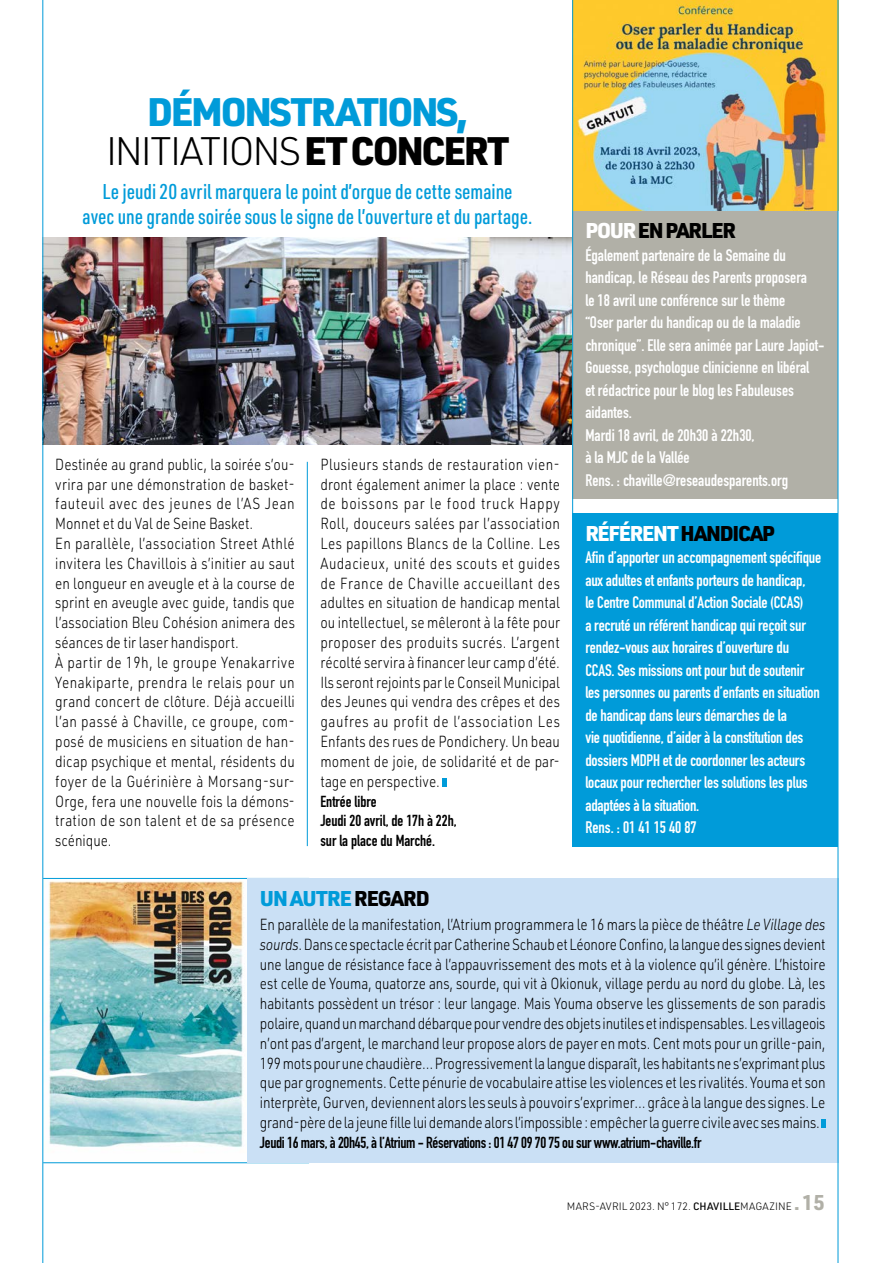
<style>
.page{position:relative;width:893px;height:1263px;background:#fff}
.page>*{position:absolute;margin:0;border:0;box-sizing:border-box;transform-origin:0 0}
.t1{font:900 39px/39px "URWDIN";letter-spacing:-.06em;color:#009bd9;text-align:center}
.t2{font:500 21px/24.8px "URWDIN Cond";color:#009bd9;text-align:center}
.t3{font:900 21px "URWDIN";letter-spacing:-.06em;color:#fff}
.t4{font:900 21px "URWDIN";letter-spacing:-.04em;color:#009bd9}
.t5{font:900 21px "URWDIN";letter-spacing:-.06em;color:#000}
.t6{font:16.5px/22.5px "DIN Engschrift LT Pro";letter-spacing:-.01em;color:#fff}
.t7{font:300 15.75px/19.8px "URWDIN";letter-spacing:.015em;color:#000;text-align:justify;scale:.85 1}
.t8{font:15.75px "DIN Engschrift LT Pro";letter-spacing:-.02em;color:#000}
.t9{font:15.75px/19.8px "DIN Engschrift LT Pro";color:#000}
.t10{font:300 10.5px "URWDIN";color:#000}
.s1{font-weight:300;color:#000}
.s2{color:#000}
.s3{color:#fff}
.s4{font-style:italic}
.s5{font-weight:500}
.s6{font-weight:700;font-size:21px;color:#b1b0a7}
</style>
<div class="page">
<img style="left:44px;top:238px;width:528px;height:206px">
<div style="left:573px;top:210px;width:265px;height:288px;background:#b1b0a7"></div>
<img style="left:573px;top:0;width:265px;height:210px">
<div style="left:573px;top:513px;width:265px;height:333px;background:#009bd9"></div>
<img style="left:48px;top:881px;width:196px;height:267px">
<hr style="left:43px;top:1162px;width:266px;height:1px;background:#009bd9">
<hr style="left:43px;top:878px;width:266px;height:1px;background:#009bd9">
<div style="left:442px;top:778px;width:5px;height:9px;background:#009bd9"></div>
<div style="left:247px;top:878px;width:591px;height:285px;background:#cae0f5"></div>
<svg style="left:821px;top:1120px;width:4px;height:8px"></svg>
<hr style="left:838px;top:0;width:1px;height:1263px;background:#009bd9">
<hr style="left:43px;top:0;width:1px;height:1263px;background:#009bd9">
<hr style="left:572px;top:0;width:1px;height:846px;background:#009bd9">
<hr style="left:307px;top:462px;width:1px;height:384px;background:#009bd9">
<h1 class="t1" style="left:106px;top:90px;width:405px">DÉMONSTRATIONS,<br><span class="s1">INITIATIONS</span> <span class="s2">ET CONCERT</span></h1>
<h2 class="t2" style="left:83px;top:178px;width:451px">Le jeudi 20 avril marquera le point d’orgue de cette semaine<br>avec une grande soirée sous le signe de l’ouverture et du partage.</h2>
<p class="t7" style="left:55px;top:454px;width:283px;text-align:left">Destinée au grand public, la soirée s’ou&shy;vrira par une démonstration de basket&shy;fauteuil avec des jeunes de l’AS Jean Monnet et du Val de Seine Basket.<br>En parallèle, l’association Street Athlé invitera les Chavillois à s’initier au saut en longueur en aveugle et à la course de sprint en aveugle avec guide, tandis que l’association Bleu Cohésion animera des séances de tir laser handisport.<br>À partir de 19h, le groupe Yenakarrive Yenakiparte, prendra le relais pour un grand concert de clôture. Déjà accueilli l’an passé à Chaville, ce groupe, com&shy;posé de musiciens en situation de han&shy;dicap psychique et mental, résidents du foyer de la Guérinière à Morsang-sur-Orge, fera une nouvelle fois la démons&shy;tration de son talent et de sa présence scénique.</p>
<p class="t7" style="left:320px;top:454px;width:284px">Plusieurs stands de restauration vien&shy;dront également animer la place : vente de boissons par le food truck Happy Roll, douceurs salées par l’association Les papillons Blancs de la Colline. Les Audacieux, unité des scouts et guides de France de Chaville accueillant des adultes en situation de handicap mental ou intellectuel, se mêleront à la fête pour proposer des produits sucrés. L’argent récolté servira à financer leur camp d’été.<br>Ils seront rejoints par le Conseil Municipal des Jeunes qui vendra des crêpes et des gaufres au profit de l’association Les Enfants des rues de Pondichery. Un beau moment de joie, de solidarité et de par&shy;tage en perspective.</p>
<p class="t9" style="left:320px;top:791px;width:138px">Entrée libre<br>Jeudi 20 avril, de 17h à 22h, sur la place du Marché.</p>
<h2 class="t5" style="left:585px;top:216px;width:152px"><span class="s3">POUR</span> EN PARLER</h2>
<p class="t6" style="left:585px;top:244px;width:241px">Également partenaire de la Semaine du handicap, le Réseau des Parents proposera<br>le 18 avril une conférence sur le thème<br>“Oser parler du handicap ou de la maladie chronique”. Elle sera animée par Laure Japiot-Gouesse, psychologue clinicienne en libéral<br>et rédactrice pour le blog les Fabuleuses aidantes.<br>Mardi 18 avril, de 20h30 à 22h30,<br>à la MJC de la Vallée<br>Rens. : chaville@reseaudesparents.org</p>
<h2 class="t3" style="left:585px;top:519px;width:191px">RÉFÉRENT <span class="s2">HANDICAP</span></h2>
<p class="t6" style="left:585px;top:546px;width:237px">Afin d’apporter un accompagnement spécifique aux adultes et enfants porteurs de handicap,<br>le Centre Communal d’Action Sociale (CCAS)<br>a recruté un référent handicap qui reçoit sur rendez-vous aux horaires d’ouverture du CCAS. Ses missions ont pour but de soutenir les personnes ou parents d’enfants en situation de handicap dans leurs démarches de la<br>vie quotidienne, d’aider à la constitution des dossiers MDPH et de coordonner les acteurs locaux pour rechercher les solutions les plus adaptées à la situation.<br>Rens. : 01 41 15 40 87</p>
<h2 class="t4" style="left:260px;top:884px;width:171px">UN AUTRE <span class="s2">REGARD</span></h2>
<p class="t7" style="left:260px;top:914px;width:667px">En parallèle de la manifestation, l’Atrium programmera le 16 mars la pièce de théâtre <span class="s4">Le Village des sourds</span>. Dans ce spectacle écrit par Catherine Schaub et Léonore Confino, la langue des signes devient une langue de résistance face à l’appauvrissement des mots et à la violence qu’il génère. L’histoire est celle de Youma, quatorze ans, sourde, qui vit à Okionuk, village perdu au nord du globe. Là, les habitants possèdent un trésor : leur langage. Mais Youma observe les glissements de son paradis polaire, quand un marchand débarque pour vendre des objets inutiles et indispensables. Les villageois n’ont pas d’argent, le marchand leur propose alors de payer en mots. Cent mots pour un grille-pain, 199 mots pour une chaudière… Progressivement la langue disparaît, les habitants ne s’exprimant plus que par grognements. Cette pénurie de vocabulaire attise les violences et les rivalités. Youma et son interprète, Gurven, deviennent alors les seuls à pouvoir s’exprimer… grâce à la langue des signes. Le grand-père de la jeune fille lui demande alors l’impossible : empêcher la guerre civile avec ses mains.</p>
<p class="t8" style="left:260px;top:1133px;width:443px">Jeudi 16 mars, à 20h45, à l’Atrium - Réservations : 01 47 09 70 75 ou sur www.atrium-chaville.fr</p>
<p class="t10" style="left:567px;top:1199px;width:260px">MARS-AVRIL 2023. N° 172. <span class="s5">CHAVILLE</span>MAGAZINE <span class="s6">.15</span></p>
</div>
